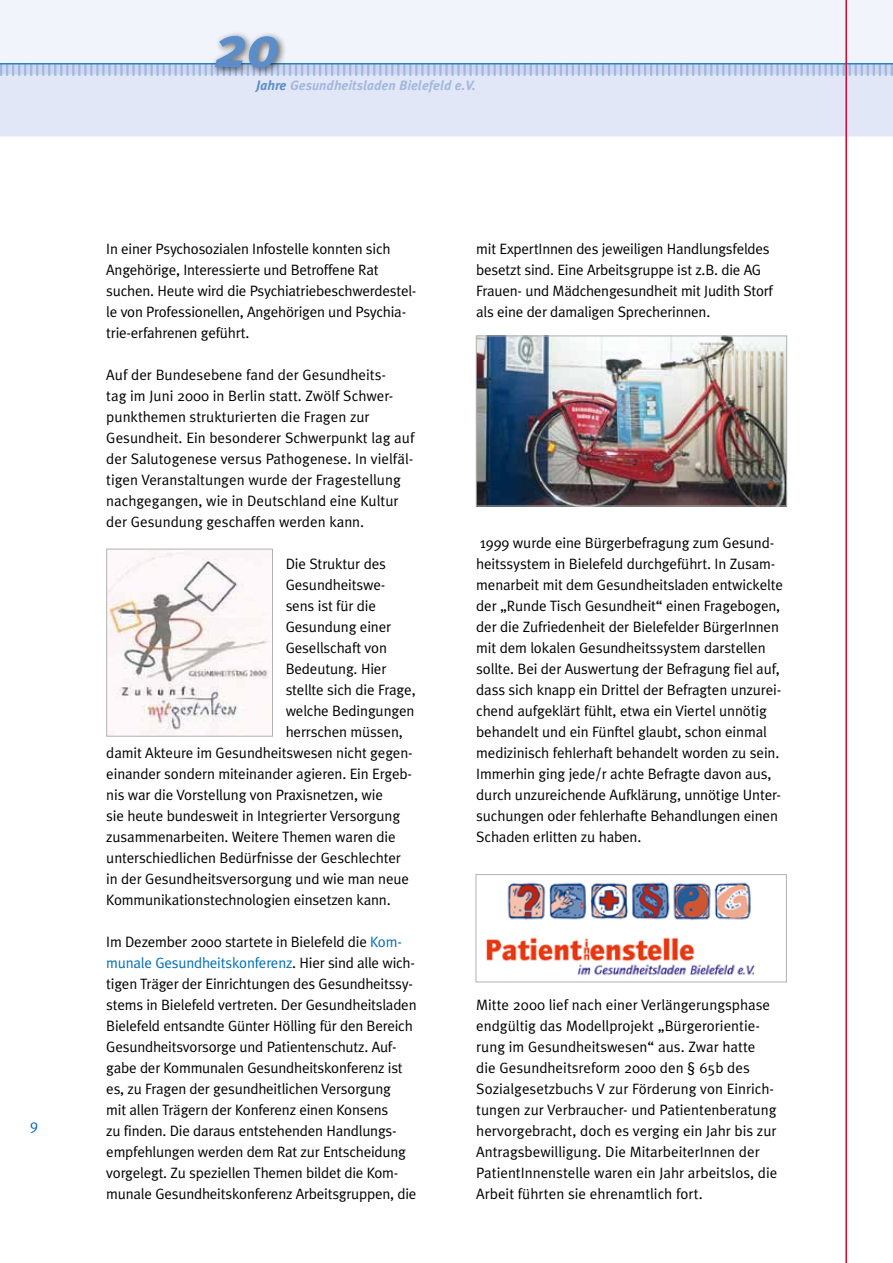
<style>
.page{position:relative;width:893px;height:1263px;background:#fff}
.page>*{position:absolute;margin:0;border:0;box-sizing:border-box;transform-origin:0 0}
.t1{font:italic 700 59.1px "Meta Plus";color:#5a8dca}
.t2{font:15px/21px "Meta Plus Normal";letter-spacing:-.01em;color:#000}
.t3{font:15px "Meta Plus Normal";color:#006eb7}
.t4{font:italic 700 13.5px "Meta Plus";color:#a3b8e0}
.s1{color:#5a8dca}
.s2{color:#006eb7}
</style>
<div class="page">
<div style="left:0;top:0;width:893px;height:136px;background:#f1f4fb"></div>
<div style="left:0;top:64px;width:893px;height:72px;background:#e1e7f6"></div>
<svg style="left:0;top:64px;width:893px;height:12px"></svg>
<hr style="left:0;top:63px;width:893px;height:1px;background:#006eb7">
<div style="left:210px;top:31px;width:77px;height:46px;background:#000;opacity:.6"></div>
<img style="left:478px;top:338px;width:307px;height:166px">
<div style="left:476px;top:336px;width:311px;height:170px;border:1px solid #b1b2b3"></div>
<img style="left:108px;top:551px;width:163px;height:183px">
<div style="left:106px;top:549px;width:167px;height:187px;border:1px solid #b1b2b3"></div>
<img style="left:486px;top:882px;width:269px;height:94px">
<div style="left:476px;top:874px;width:311px;height:108px;border:1px solid #b1b2b3"></div>
<hr style="left:845px;top:0;width:2px;height:1263px;background:#dd042d">
<p class="t3" style="left:30px;top:1116px;width:10px">9</p>
<h1 class="t1" style="left:215px;top:12px;width:66px">20</h1>
<p class="t4" style="left:256px;top:78px;width:221px"><span class="s1">Jahre</span> Gesundheitsladen Bielefeld e.V.</p>
<p class="t2" style="left:106px;top:238px;width:312px">In einer Psychosozialen Infostelle konnten sich Angehörige, Interessierte und Betroffene Rat suchen. Heute wird die Psychiatriebeschwerdestel&shy;le von Professionellen, Angehörigen und Psychia&shy;trie-erfahrenen geführt.</p>
<p class="t2" style="left:106px;top:364px;width:310px">Auf der Bundesebene fand der Gesundheits-<br>tag im Juni 2000 in Berlin statt. Zwölf Schwer&shy;punkthemen strukturierten die Fragen zur Gesundheit. Ein besonderer Schwerpunkt lag auf der Salutogenese versus Pathogenese. In vielfäl&shy;tigen Veranstaltungen wurde der Fragestellung nachgegangen, wie in Deutschland eine Kultur der Gesundung geschaffen werden kann.</p>
<p class="t2" style="left:286px;top:553px;width:102px">Die Struktur des</p>
<p class="t2" style="left:286px;top:574px;width:101px">Gesundheitswe-</p>
<p class="t2" style="left:286px;top:595px;width:92px">sens ist für die</p>
<p class="t2" style="left:286px;top:616px;width:107px">Gesundung einer</p>
<p class="t2" style="left:286px;top:637px;width:103px">Gesellschaft von</p>
<p class="t2" style="left:286px;top:658px;width:102px">Bedeutung. Hier</p>
<p class="t2" style="left:286px;top:679px;width:132px">stellte sich die Frage,</p>
<p class="t2" style="left:286px;top:700px;width:130px">welche Bedingungen</p>
<p class="t2" style="left:286px;top:721px;width:119px">herrschen müssen,</p>
<p class="t2" style="left:106px;top:742px;width:308px">damit Akteure im Gesundheitswesen nicht gegen-</p>
<p class="t2" style="left:106px;top:763px;width:307px">einander sondern miteinander agieren. Ein Ergeb-</p>
<p class="t2" style="left:106px;top:784px;width:278px">nis war die Vorstellung von Praxisnetzen, wie</p>
<p class="t2" style="left:106px;top:805px;width:295px">sie heute bundesweit in Integrierter Versorgung</p>
<p class="t2" style="left:106px;top:826px;width:291px">zusammenarbeiten. Weitere Themen waren die</p>
<p class="t2" style="left:106px;top:847px;width:296px">unterschiedlichen Bedürfnisse der Geschlechter</p>
<p class="t2" style="left:106px;top:868px;width:304px">in der Gesundheitsversorgung und wie man neue</p>
<p class="t2" style="left:106px;top:889px;width:286px">Kommunikationstechnologien einsetzen kann.</p>
<p class="t2" style="left:106px;top:931px;width:312px">Im Dezember 2000 startete in Bielefeld die <span class="s2">Kom&shy;munale Gesundheitskonferenz</span>. Hier sind alle wich&shy;tigen Träger der Einrichtungen des Gesundheitssy&shy;stems in Bielefeld vertreten. Der Gesundheitsladen Bielefeld entsandte Günter Hölling für den Bereich Gesundheitsvorsorge und Patientenschutz. Auf&shy;gabe der Kommunalen Gesundheitskonferenz ist es, zu Fragen der gesundheitlichen Versorgung<br>mit allen Trägern der Konferenz einen Konsens<br>zu finden. Die daraus entstehenden Handlungs&shy;empfehlungen werden dem Rat zur Entscheidung vorgelegt. Zu speziellen Themen bildet die Kom&shy;munale Gesundheitskonferenz Arbeitsgruppen, die</p>
<p class="t2" style="left:476px;top:238px;width:298px">mit ExpertInnen des jeweiligen Handlungsfeldes besetzt sind. Eine Arbeitsgruppe ist z.B. die AG Frauen- und Mädchengesundheit mit Judith Storf als eine der damaligen Sprecherinnen.</p>
<p class="t2" style="left:476px;top:532px;width:308px">1999 wurde eine Bürgerbefragung zum Gesund&shy;heitssystem in Bielefeld durchgeführt. In Zusam&shy;menarbeit mit dem Gesundheitsladen entwickelte der „Runde Tisch Gesundheit“ einen Fragebogen, der die Zufriedenheit der Bielefelder BürgerInnen mit dem lokalen Gesundheitssystem darstellen sollte. Bei der Auswertung der Befragung fiel auf, dass sich knapp ein Drittel der Befragten unzurei&shy;chend aufgeklärt fühlt, etwa ein Viertel unnötig behandelt und ein Fünftel glaubt, schon einmal medizinisch fehlerhaft behandelt worden zu sein.<br>Immerhin ging jede/r achte Befragte davon aus, durch unzureichende Aufklärung, unnötige Unter&shy;suchungen oder fehlerhafte Behandlungen einen Schaden erlitten zu haben.</p>
<p class="t2" style="left:476px;top:994px;width:303px">Mitte 2000 lief nach einer Verlängerungsphase endgültig das Modellprojekt „Bürgerorientie&shy;rung im Gesundheitswesen“ aus. Zwar hatte die Gesundheitsreform 2000 den § 65b des Sozialgesetzbuchs V zur Förderung von Einrich&shy;tungen zur Verbraucher- und Patientenberatung hervorgebracht, doch es verging ein Jahr bis zur Antragsbewilligung. Die MitarbeiterInnen der PatientInnenstelle waren ein Jahr arbeitslos, die Arbeit führten sie ehrenamtlich fort.</p>
</div>
